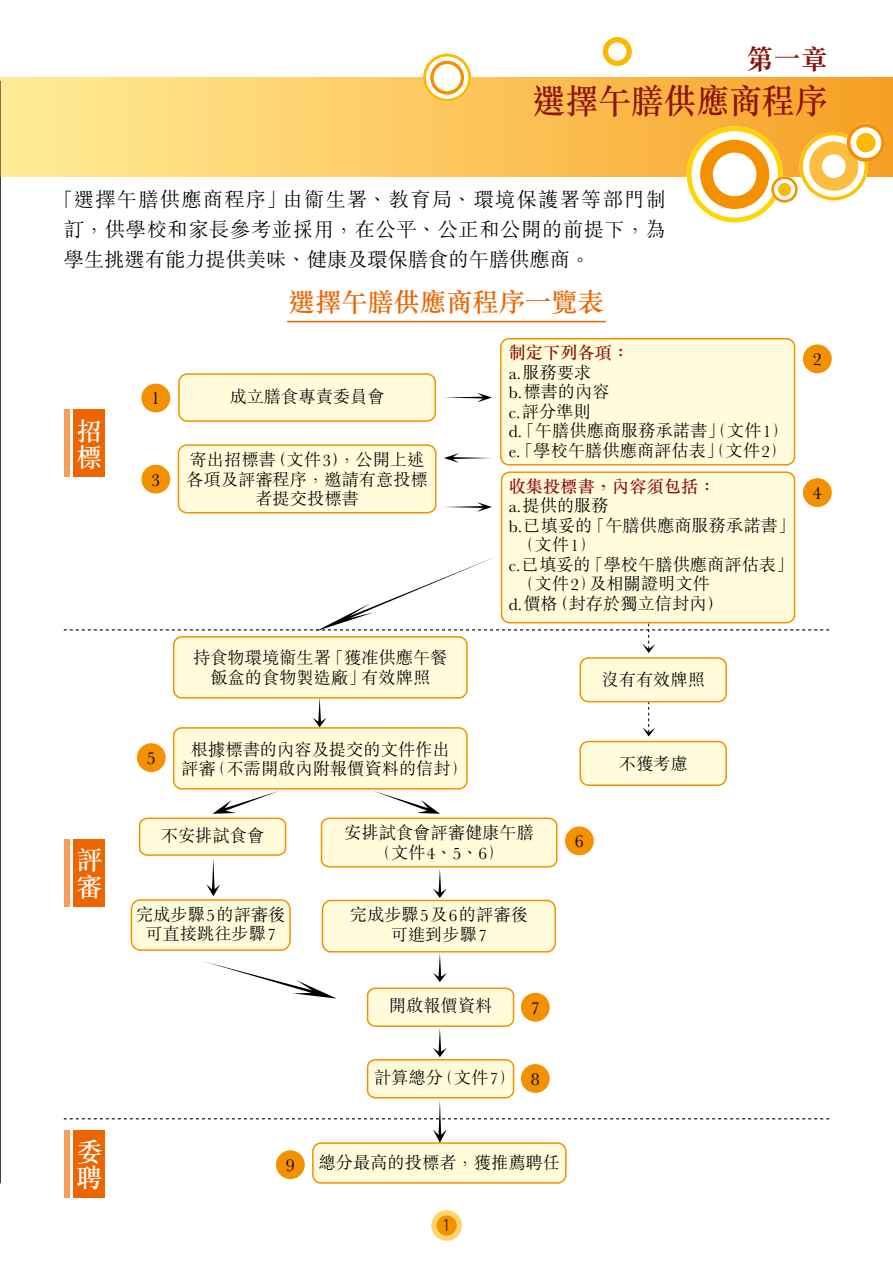
<style>
.page{position:relative;width:893px;height:1263px;background:#fff}
.page>*{position:absolute;margin:0;border:0;box-sizing:border-box;transform-origin:0 0}
.t1{font:500 34.5px "M Sung HK";color:#8b130c;scale:.95 1}
.t2{font:700 28.5px "M Sung HK";color:#8b130c;scale:.95 1}
.t3{font:500 26.25px "M Sung HK";color:#ec6500}
.t4{font:500 26.25px/26.2px "M Sung HK";color:#fff}
.t5{font:300 20.25px/30px "M Sung HK";color:#000;text-align:justify}
.t6{font:300 18px "M Sung HK";color:#000}
.t7{font:300 18px "Myriad Pro";color:#000}
.t8{font:300 17.25px/19.5px "M Sung HK";color:#000;text-align:center}
.t9{font:500 17.25px "M Sung HK";color:#8b130c}
</style>
<div class="page">
<div style="left:431px;top:1210px;width:31px;height:31px;background:#ffd46b;border-radius:50%"></div>
<div style="left:437px;top:1215px;width:20px;height:20px;background:#f39100;border-radius:50%"></div>
<div style="left:0;top:78px;width:893px;height:99px;background:linear-gradient(to right,#ffed98,#f7a025)"></div>
<svg style="left:423px;top:54px;width:48px;height:48px"></svg>
<svg style="left:603px;top:37px;width:29px;height:29px"></svg>
<svg style="left:687px;top:123px;width:198px;height:99px"></svg>
<div style="left:778px;top:183px;width:13px;height:13px;background:#fbb900;border-radius:50%"></div>
<div style="left:313px;top:1143px;width:253px;height:40px;background:#fffbdb;border-radius:8px"></div>
<div style="left:312px;top:1142px;width:255px;height:42px;border:2px solid #f39100;border-radius:8px"></div>
<svg style="left:313px;top:698px;width:13px;height:29px"></svg>
<svg style="left:642px;top:702px;width:13px;height:34px"></svg>
<div style="left:174px;top:637px;width:293px;height:61px;background:#fffbdb;border-radius:8px"></div>
<div style="left:173px;top:636px;width:295px;height:62px;border:2px solid #f39100;border-radius:8px"></div>
<div style="left:174px;top:728px;width:293px;height:61px;background:#fffbdb;border-radius:8px"></div>
<div style="left:173px;top:727px;width:295px;height:62px;border:2px solid #f39100;border-radius:8px"></div>
<div style="left:580px;top:658px;width:146px;height:44px;background:#fffbdb;border-radius:8px"></div>
<div style="left:579px;top:657px;width:148px;height:45px;border:2px solid #f39100;border-radius:8px"></div>
<div style="left:580px;top:741px;width:146px;height:44px;background:#fffbdb;border-radius:8px"></div>
<div style="left:579px;top:741px;width:148px;height:45px;border:2px solid #f39100;border-radius:8px"></div>
<div style="left:64px;top:839px;width:5px;height:68px;background:#f59e5c"></div>
<div style="left:73px;top:839px;width:31px;height:68px;background:#ec6500"></div>
<div style="left:64px;top:1130px;width:5px;height:68px;background:#f59e5c"></div>
<div style="left:73px;top:1130px;width:31px;height:68px;background:#ec6500"></div>
<svg style="left:131px;top:900px;width:159px;height:50px"></svg>
<div style="left:368px;top:988px;width:145px;height:38px;background:#fffbdb;border-radius:8px"></div>
<div style="left:367px;top:987px;width:147px;height:40px;border:2px solid #f39100;border-radius:8px"></div>
<div style="left:368px;top:1060px;width:145px;height:38px;background:#fffbdb;border-radius:8px"></div>
<div style="left:367px;top:1059px;width:147px;height:39px;border:2px solid #f39100;border-radius:8px"></div>
<svg style="left:433px;top:1028px;width:14px;height:29px"></svg>
<svg style="left:138px;top:791px;width:420px;height:207px"></svg>
<svg style="left:64px;top:1101px;width:765px;height:42px"></svg>
<div style="left:64px;top:410px;width:5px;height:67px;background:#f59e5c"></div>
<div style="left:73px;top:410px;width:31px;height:67px;background:#ec6500"></div>
<div style="left:179px;top:374px;width:256px;height:47px;background:#fffbdb;border-radius:8px"></div>
<div style="left:178px;top:373px;width:258px;height:49px;border:2px solid #f39100;border-radius:8px"></div>
<div style="left:178px;top:445px;width:258px;height:68px;background:#fffbdb;border-radius:8px"></div>
<div style="left:178px;top:444px;width:258px;height:69px;border:2px solid #f39100;border-radius:8px"></div>
<div style="left:501px;top:472px;width:294px;height:151px;background:#fffbdb;border-radius:8px"></div>
<div style="left:501px;top:471px;width:294px;height:152px;border:2px solid #f39100;border-radius:8px"></div>
<div style="left:501px;top:339px;width:294px;height:126px;background:#fffbdb;border-radius:8px"></div>
<div style="left:500px;top:338px;width:295px;height:127px;border:2px solid #f39100;border-radius:8px"></div>
<svg style="left:445px;top:393px;width:47px;height:9px"></svg>
<svg style="left:445px;top:502px;width:47px;height:10px"></svg>
<svg style="left:444px;top:453px;width:47px;height:10px"></svg>
<svg style="left:64px;top:556px;width:765px;height:97px"></svg>
<div style="left:141px;top:384px;width:29px;height:28px;background:#f39100;border-radius:50%"></div>
<div style="left:803px;top:344px;width:29px;height:29px;background:#f39100;border-radius:50%"></div>
<div style="left:803px;top:478px;width:29px;height:29px;background:#f39100;border-radius:50%"></div>
<div style="left:141px;top:465px;width:29px;height:29px;background:#f39100;border-radius:50%"></div>
<div style="left:137px;top:743px;width:29px;height:29px;background:#f39100;border-radius:50%"></div>
<div style="left:565px;top:826px;width:29px;height:29px;background:#f39100;border-radius:50%"></div>
<div style="left:521px;top:993px;width:29px;height:29px;background:#f39100;border-radius:50%"></div>
<div style="left:521px;top:1064px;width:29px;height:29px;background:#f39100;border-radius:50%"></div>
<div style="left:276px;top:1150px;width:29px;height:29px;background:#f39100;border-radius:50%"></div>
<hr style="left:287px;top:321px;width:319px;height:1px;background:#ec6500">
<hr style="left:0;top:81px;width:1px;height:1102px;background:#000">
<h2 class="t2" style="left:746px;top:45px;width:87px">第一章</h2>
<h2 class="t1" style="left:533px;top:77px;width:312px">選擇午膳供應商程序</h2>
<p class="t5" style="left:64px;top:183px;width:604px;text-indent:-10px">「選擇午膳供應商程序」由衞生署、教育局、環境保護署等部門制訂，供學校和家長參考並採用，在公平、公正和公開的前提下，為學生挑選有能力提供美味、健康及環保膳食的午膳供應商。</p>
<p class="t3" style="left:289px;top:284px;width:317px">選擇午膳供應商程序一覽表</p>
<p class="t4" style="left:77px;top:416px;width:26px">招標</p>
<p class="t4" style="left:77px;top:846px;width:27px">評審</p>
<p class="t4" style="left:77px;top:1137px;width:27px">委聘</p>
<p class="t6" style="left:151px;top:385px;width:10px">1</p>
<p class="t8" style="left:229px;top:386px;width:157px">成立膳食專責委員會</p>
<p class="t6" style="left:151px;top:466px;width:10px">3</p>
<p class="t8" style="left:186px;top:449px;width:243px">寄出招標書（文件3），公開上述各項及評審程序，邀請有意投標者提交投標書</p>
<p class="t8" style="left:193px;top:647px;width:256px">持食物環境衞生署「獲准供應午餐飯盒的食物製造廠」有效牌照</p>
<p class="t9" style="left:509px;top:341px;width:122px">制定下列各項：</p>
<p class="t6" style="left:813px;top:346px;width:10px">2</p>
<p class="t8" style="left:509px;top:362px;width:84px">a.服務要求</p>
<p class="t8" style="left:509px;top:381px;width:102px">b.標書的內容</p>
<p class="t8" style="left:509px;top:401px;width:84px">c.評分準則</p>
<p class="t8" style="left:509px;top:420px;width:273px">d.「午膳供應商服務承諾書」（文件1）</p>
<p class="t8" style="left:509px;top:440px;width:271px">e.「學校午膳供應商評估表」（文件2）</p>
<p class="t9" style="left:509px;top:474px;width:208px">收集投標書，內容須包括：</p>
<p class="t6" style="left:813px;top:480px;width:10px">4</p>
<p class="t8" style="left:509px;top:495px;width:102px">a.提供的服務</p>
<p class="t8" style="left:526px;top:514px;width:271px;text-align:left;text-indent:-17px">b.已填妥的「午膳供應商服務承諾書」（文件1）</p>
<p class="t8" style="left:526px;top:553px;width:269px;text-align:left;text-indent:-17px">c.已填妥的「學校午膳供應商評估表」（文件2）及相關證明文件</p>
<p class="t8" style="left:509px;top:592px;width:217px">d.價格（封存於獨立信封內）</p>
<p class="t8" style="left:601px;top:669px;width:105px">沒有有效牌照</p>
<p class="t8" style="left:181px;top:738px;width:280px">根據標書的內容及提交的文件作出評審（不需開啟內附報價資料的信封）</p>
<p class="t6" style="left:147px;top:745px;width:10px">5</p>
<p class="t8" style="left:619px;top:753px;width:70px">不獲考慮</p>
<p class="t8" style="left:161px;top:825px;width:105px">不安排試食會</p>
<p class="t8" style="left:136px;top:904px;width:151px">完成步驟5的評審後可直接跳往步驟7</p>
<p class="t8" style="left:344px;top:822px;width:191px">安排試食會評審健康午膳</p>
<p class="t8" style="left:382px;top:841px;width:115px">（文件4、5、6）</p>
<p class="t8" style="left:350px;top:904px;width:180px">完成步驟5及6的評審後可進到步驟7</p>
<p class="t8" style="left:389px;top:995px;width:105px">開啟報價資料</p>
<p class="t6" style="left:531px;top:994px;width:10px">7</p>
<p class="t8" style="left:374px;top:1067px;width:134px">計算總分（文件7）</p>
<p class="t6" style="left:531px;top:1066px;width:10px">8</p>
<p class="t6" style="left:575px;top:828px;width:10px">6</p>
<p class="t6" style="left:286px;top:1152px;width:10px">9</p>
<p class="t8" style="left:319px;top:1152px;width:243px">總分最高的投標者，獲推薦聘任</p>
<p class="t7" style="left:442px;top:1214px;width:10px">1</p>
</div>
